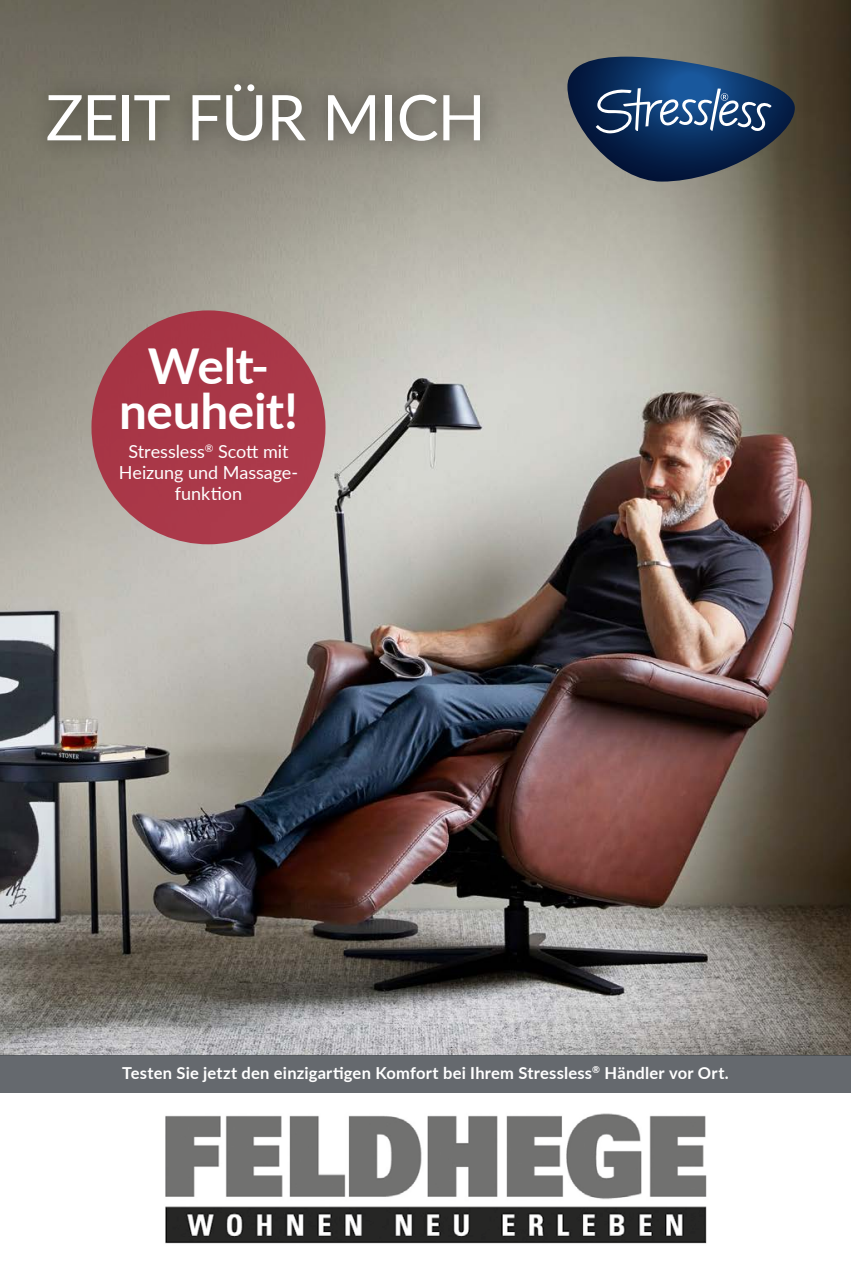
<style>
.page{position:relative;width:851px;height:1263px;background:#fff}
.page>*{position:absolute;margin:0;border:0;box-sizing:border-box;transform-origin:0 0}
.t1{font:63px "Lato";letter-spacing:-.02em;color:#fff}
.t2{font:700 49.5px/44.5px "Lato";letter-spacing:-.005em;color:#fff;text-align:center}
.t3{font:18px/21px "Lato";letter-spacing:-.005em;color:#fff;text-align:center}
.t4{font:700 16.5px "Lato";letter-spacing:.015em;color:#fff}
</style>
<div class="page">
<img style="left:0;top:0;width:850px;height:1056px">
<div style="left:0;top:1056px;width:850px;height:37px;background:#65696e"></div>
<div style="left:91px;top:310px;width:234px;height:234px;background:#a93748;border-radius:50%"></div>
<div style="left:26px;top:62px;width:477px;height:101px;background:#000;opacity:.35"></div>
<svg style="left:567px;top:57px;width:227px;height:125px;background:#364d6a"></svg>
<svg style="left:165px;top:1113px;width:542px;height:131px"></svg>
<h1 class="t1" style="left:46px;top:72px;width:441px">ZEIT FÜR MICH</h1>
<h2 class="t2" style="left:119px;top:342px;width:180px">Welt&shy;neuheit!</h2>
<p class="t3" style="left:119px;top:440px;width:180px">Stressless<sup>®</sup> Scott mit<br>Heizung und Massage&shy;funktion</p>
<p class="t4" style="left:122px;top:1061px;width:608px">Testen Sie jetzt den einzigartigen Komfort bei Ihrem Stressless<sup>®</sup> Händler vor Ort.</p>
</div>
